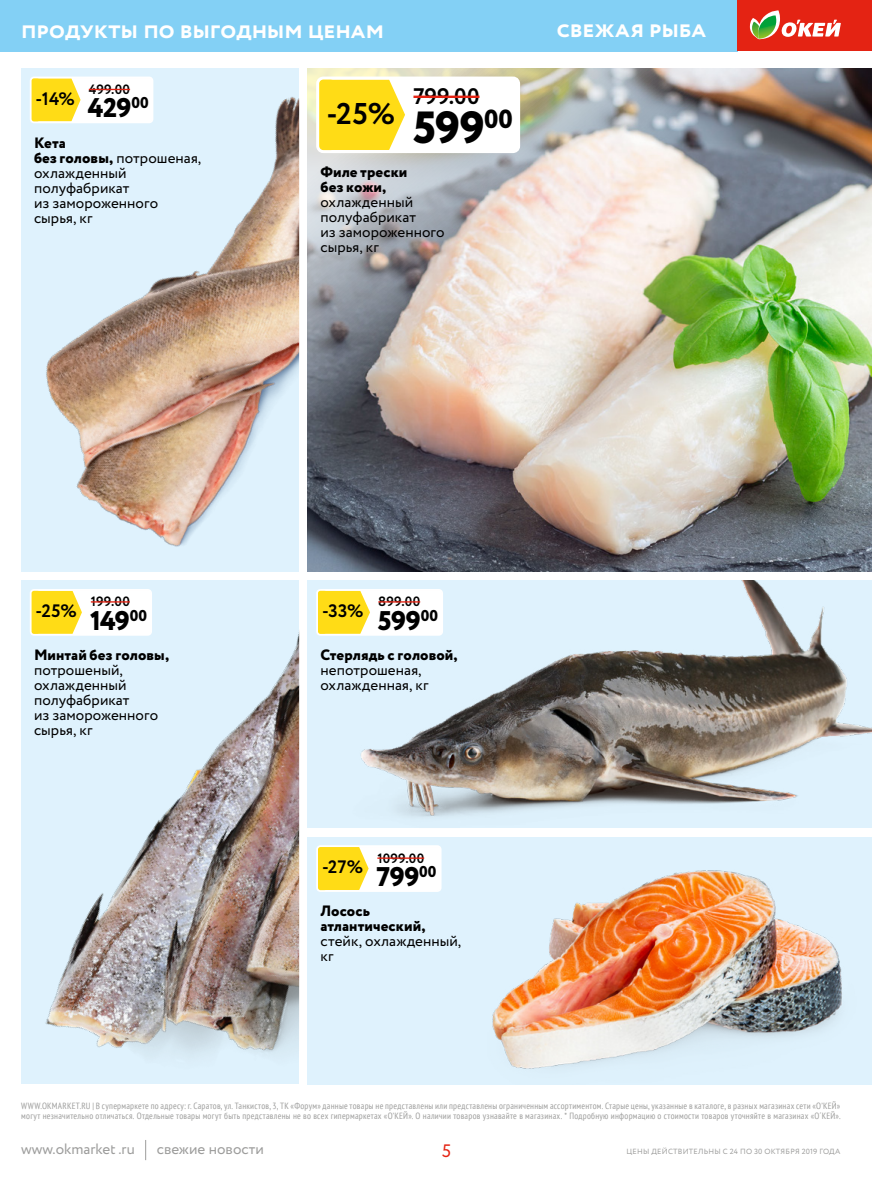
<style>
.page{position:relative;width:872px;height:1178px;background:#fff}
.page>*{position:absolute;margin:0;border:0;box-sizing:border-box;transform-origin:0 0}
.t1{font:800 45px "Circe";color:#000}
.t2{font:700 30px "Circe";color:#000}
.t3{font:800 27px "Circe";letter-spacing:-.02em;color:#000}
.t4{font:700 24px "Circe";color:#fff}
.t5{font:700 22.5px "Circe";color:#000}
.t6{font:700 18px "Circe";letter-spacing:-.065em;color:#000}
.t7{font:18px "Circe";color:#e42313}
.t8{font:15px/15px "Circe";letter-spacing:.005em;color:#000}
.t9{font:800 15px/15px "Circe";letter-spacing:.005em;color:#000}
.t10{font:15px "Circe";color:#9d9d9c}
.t11{font:700 13.5px "Circe";color:#000}
.t12{font:condensed 9px/10.5px "PT Sans";letter-spacing:.03em;color:#9d9d9c}
.t13{font:7.5px "Circe";letter-spacing:.03em;color:#9d9d9c}
.s1{font-weight:800}
</style>
<div class="page">
<img style="left:308px;top:68px;width:564px;height:504px">
<svg style="left:307px;top:68px;width:281px;height:110px"></svg>
<svg style="left:322px;top:81px;width:83px;height:68px;background:#ffdf2b"></svg>
<hr style="left:413px;top:96px;width:66px;height:2px;background:#e42313">
<div style="left:316px;top:77px;width:204px;height:76px;border:3px solid #fff;border-radius:6px"></div>
<img style="left:21px;top:68px;width:278px;height:504px">
<svg style="left:21px;top:68px;width:203px;height:76px;fill:#dff2fd"></svg>
<svg style="left:33px;top:80px;width:48px;height:40px;background:#ffdf2c"></svg>
<hr style="left:89px;top:89px;width:41px;height:1px;background:#e42313">
<div style="left:30px;top:77px;width:123px;height:46px;border:2px solid #fff;border-radius:3px"></div>
<div style="left:308px;top:837px;width:564px;height:247px;background:#dff2fd"></div>
<img style="left:492px;top:870px;width:350px;height:199px">
<svg style="left:307px;top:837px;width:205px;height:76px"></svg>
<svg style="left:319px;top:848px;width:49px;height:41px;background:#ffde28"></svg>
<hr style="left:377px;top:857px;width:47px;height:2px;background:#e42313">
<div style="left:316px;top:845px;width:125px;height:47px;border:2px solid #fff;border-radius:3px"></div>
<img style="left:21px;top:580px;width:278px;height:504px">
<svg style="left:21px;top:580px;width:201px;height:77px;fill:#dff2fd"></svg>
<svg style="left:33px;top:592px;width:49px;height:41px;background:#ffdf2b"></svg>
<hr style="left:91px;top:601px;width:39px;height:1px;background:#e42313">
<div style="left:30px;top:589px;width:122px;height:47px;border:2px solid #fff;border-radius:3px"></div>
<div style="left:308px;top:580px;width:564px;height:248px;background:#dff2fd"></div>
<img style="left:361px;top:580px;width:511px;height:237px">
<svg style="left:307px;top:580px;width:206px;height:77px"></svg>
<svg style="left:319px;top:592px;width:51px;height:41px;background:#ffdf2b"></svg>
<hr style="left:378px;top:601px;width:42px;height:1px;background:#e42313">
<div style="left:316px;top:589px;width:127px;height:47px;border:2px solid #fff;border-radius:3px"></div>
<svg style="left:145px;top:1140px;width:1px;height:20px"></svg>
<div style="left:0;top:0;width:737px;height:51px;background:#83d0f5"></div>
<div style="left:737px;top:0;width:135px;height:51px;background:#e42313"></div>
<svg style="left:750px;top:10px;width:91px;height:29px"></svg>
<h3 class="t4" style="left:21px;top:13px;width:364px">продукты по выгодным ценам</h3>
<h3 class="t4" style="left:557px;top:13px;width:147px">свежая рыба</h3>
<h3 class="t4" style="left:608px;top:13px;width:99px">пекарня</h3>
<h3 class="t6" style="left:36px;top:87px;width:41px">-14%</h3>
<h3 class="t11" style="left:89px;top:80px;width:43px">499.00</h3>
<h3 class="t3" style="left:88px;top:90px;width:62px">429<sup>00</sup></h3>
<h3 class="t8" style="left:34px;top:136px;width:169px"><span class="s1">Кета<br>без головы,</span> потрошеная, охлажденный полуфабрикат<br>из замороженного сырья, кг</h3>
<h2 class="t2" style="left:326px;top:93px;width:70px">-25%</h2>
<h3 class="t5" style="left:413px;top:82px;width:68px">799.00</h3>
<h1 class="t1" style="left:413px;top:97px;width:101px">599<sup>00</sup></h1>
<h3 class="t9" style="left:320px;top:166px;width:89px">Филе трески без кожи,</h3>
<h3 class="t8" style="left:320px;top:195px;width:126px">охлажденный полуфабрикат<br>из замороженного сырья, кг</h3>
<h3 class="t6" style="left:36px;top:599px;width:43px">-25%</h3>
<h3 class="t11" style="left:91px;top:593px;width:40px">199.00</h3>
<h3 class="t3" style="left:90px;top:602px;width:58px">149<sup>00</sup></h3>
<h3 class="t6" style="left:322px;top:599px;width:43px">-33%</h3>
<h3 class="t11" style="left:378px;top:593px;width:43px">899.00</h3>
<h3 class="t3" style="left:378px;top:602px;width:62px">599<sup>00</sup></h3>
<h3 class="t9" style="left:34px;top:648px;width:137px">Минтай без головы,</h3>
<h3 class="t8" style="left:34px;top:663px;width:126px">потрошеный, охлажденный полуфабрикат<br>из замороженного сырья, кг</h3>
<h3 class="t9" style="left:320px;top:648px;width:139px">Стерлядь с головой,</h3>
<h3 class="t8" style="left:320px;top:663px;width:110px">непотрошеная, охлажденная, кг</h3>
<h3 class="t6" style="left:322px;top:855px;width:43px">-27%</h3>
<h3 class="t11" style="left:377px;top:849px;width:48px">1099.00</h3>
<h3 class="t3" style="left:376px;top:858px;width:62px">799<sup>00</sup></h3>
<h3 class="t9" style="left:320px;top:905px;width:107px">Лосось атлантический,</h3>
<h3 class="t8" style="left:320px;top:934px;width:142px">стейк, охлажденный, кг</h3>
<p class="t12" style="left:21px;top:1100px;width:820px">WWW.OKMARKET.RU | В супермаркете по адресу: г. Саратов, ул. Танкистов, 3, ТК «Форум» данные товары не представлены или представлены ограниченным ассортиментом. Старые цены, указанные в каталоге, в разных магазинах сети «О’КЕЙ» могут незначительно отличаться. Отдельные товары могут быть представлены не во всех гипермаркетах «О’КЕЙ». О наличии товаров узнавайте в магазинах. * Подробную информацию о стоимости товаров уточняйте в магазинах «О´КЕЙ».</p>
<h3 class="t10" style="left:21px;top:1139px;width:115px">www.okmarket .ru</h3>
<h3 class="t10" style="left:157px;top:1139px;width:109px">свежие новости</h3>
<h3 class="t7" style="left:442px;top:1139px;width:11px">5</h3>
<p class="t13" style="left:626px;top:1147px;width:215px">ЦЕНЫ ДЕЙСТВИТЕЛЬНЫ с 24 по 30 октября 2019 ГОДА</p>
</div>
